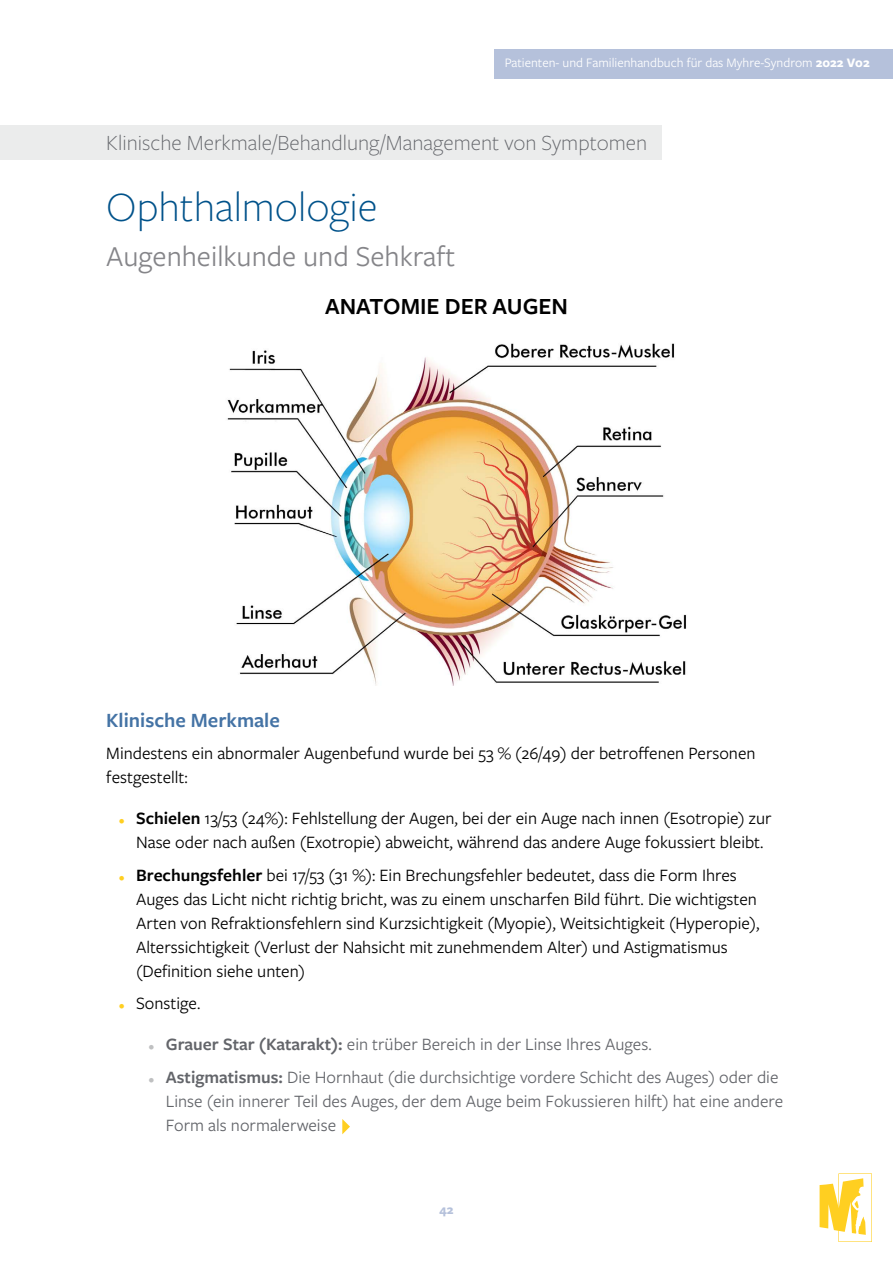
<style>
.page{position:relative;width:893px;height:1263px;background:#fff}
.page>*{position:absolute;margin:0;border:0;box-sizing:border-box;transform-origin:0 0}
.t1{font:300 43.5px "Freight Sans Pro";color:#00528a}
.t2{font:30px "Freight Sans Pro";color:#858589}
.t3{font:600 24px "Freight Sans Pro";color:#000}
.t4{font:300 22.5px "Freight Sans Pro";color:#63656a}
.t5{font:600 21px "Freight Sans Pro";color:#4473a5}
.t6{font:18px/24px "Freight Sans Pro";color:#000}
.t7{font:18px/24px "Freight Sans Pro";color:#63656a}
.t8{font:13.5px "Freight Sans Pro";color:#fff}
.t9{font:700 13.5px "Freight Sans Pro";color:#b5c1db}
.s1{font-weight:700}
.s2{font-weight:700;font-size:12px;color:#ffcf21}
.s3{font-weight:600}
.s4{font-weight:700;font-size:12px;color:#bfc0c1}
</style>
<div class="page">
<div style="left:0;top:125px;width:662px;height:34px;background:#ebecec"></div>
<svg style="left:820px;top:1173px;width:52px;height:69px"></svg>
<div style="left:494px;top:49px;width:399px;height:30px;background:#b5c1db"></div>
<img style="left:227px;top:343px;width:459px;height:342px">
<svg style="left:342px;top:1119px;width:8px;height:15px"></svg>
<p class="t8" style="left:505px;top:54px;width:367px">Patienten- und Familienhandbuch für das Myhre-Syndrom <span class="s1">2022 V02</span></p>
<p class="t4" style="left:106px;top:128px;width:542px">Klinische Merkmale/Behandlung/Management von Symptomen</p>
<h1 class="t1" style="left:106px;top:178px;width:273px">Ophthalmologie</h1>
<h2 class="t2" style="left:106px;top:236px;width:350px">Augenheilkunde und Sehkraft</h2>
<h3 class="t3" style="left:325px;top:290px;width:245px">ANATOMIE DER AUGEN</h3>
<p class="t5" style="left:106px;top:706px;width:175px">Klinische Merkmale</p>
<p class="t6" style="left:106px;top:741px;width:651px">Mindestens ein abnormaler Augenbefund wurde bei 53 % (26/49) der betroffenen Personen festgestellt:</p>
<p class="t6" style="left:119px;top:806px;width:654px;text-align:center"><span class="s2">•</span> <span class="s3">Schielen</span> 13/53 (24%): Fehlstellung der Augen, bei der ein Auge nach innen (Esotropie) zur<br>Nase oder nach außen (Exotropie) abweicht, während das andere Auge fokussiert bleibt.</p>
<p class="t6" style="left:136px;top:862px;width:625px;text-indent:-17px"><span class="s2">•</span> <span class="s3">Brechungsfehler</span> bei 17/53 (31 %): Ein Brechungsfehler bedeutet, dass die Form Ihres Auges das Licht nicht richtig bricht, was zu einem unscharfen Bild führt. Die wichtigsten Arten von Refraktionsfehlern sind Kurzsichtigkeit (Myopie), Weitsichtigkeit (Hyperopie), Alterssichtigkeit (Verlust der Nahsicht mit zunehmendem Alter) und Astigmatismus (Definition siehe unten)</p>
<p class="t6" style="left:119px;top:991px;width:83px"><span class="s2">•</span> Sonstige.</p>
<p class="t7" style="left:149px;top:1032px;width:504px"><span class="s4">•</span> <span class="s3">Grauer Star (Katarakt):</span> ein trüber Bereich in der Linse Ihres Auges.</p>
<p class="t7" style="left:166px;top:1064px;width:619px;text-indent:-17px"><span class="s4">•</span> <span class="s3">Astigmatismus:</span> Die Hornhaut (die durchsichtige vordere Schicht des Auges) oder die<br>Linse (ein innerer Teil des Auges, der dem Auge beim Fokussieren hilft) hat eine andere<br>Form als normalerweise</p>
<p class="t9" style="left:439px;top:1201px;width:16px">42</p>
</div>
